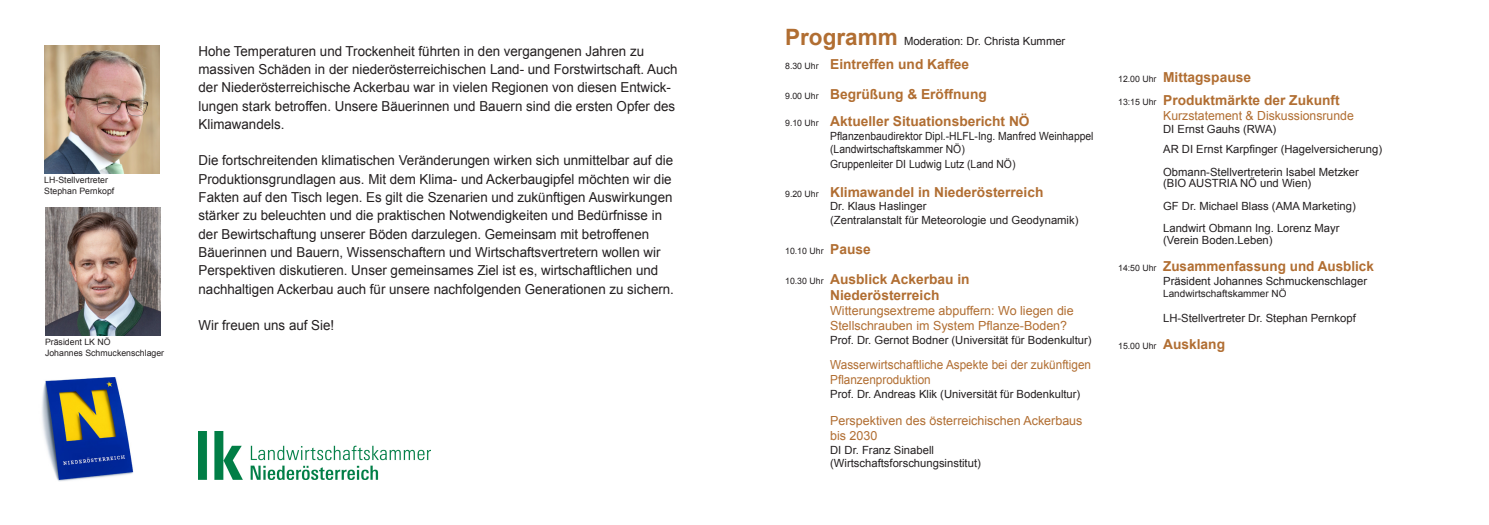
<style>
.page{position:relative;width:1489px;height:525px;background:#fff}
.page>*{position:absolute;margin:0;border:0;box-sizing:border-box;transform-origin:0 0}
.t1{font:13.75px/18.2px "Arial";color:#231f20}
.t2{font:700 13.75px/30px "Arial";color:#b16e32}
.t3{font:12.5px/15px "Arial";color:#b16e32}
.t4{font:12.5px/15px "Arial";color:#b16e32;scale:.94 1}
.t5{font:11.25px/13.5px "Arial";color:#231f20}
.t6{font:11.25px/13.5px "Arial";color:#231f20;scale:.92 1}
.t7{font:10px "Arial";color:#231f20}
.t8{font:8.75px/10.5px "Arial";color:#231f20}
.s1{font-weight:700;font-size:22.5px;color:#b16e32}
.s2{font-weight:400;font-size:8.75px;color:#231f20}
.s3{font-weight:700;font-size:13.75px;color:#b16e32}
</style>
<div class="page">
<img style="left:44px;top:46px;width:115px;height:127px">
<img style="left:42px;top:377px;width:92px;height:104px">
<img style="left:198px;top:431px;width:233px;height:48px">
<img style="left:45px;top:207px;width:115px;height:128px">
<p class="t8" style="left:44px;top:175px;width:72px">LH-Stellvertreter<br>Stephan Pernkopf</p>
<p class="t8" style="left:45px;top:337px;width:121px">Präsident LK NÖ<br>Johannes Schmuckenschlager</p>
<p class="t1" style="left:198px;top:42px;width:480px">Hohe Temperaturen und Trockenheit führten in den vergangenen Jahren zu massiven Schäden in der niederösterreichischen Land- und Forstwirtschaft. Auch der Niederösterreichische Ackerbau war in vielen Regionen von diesen Entwick&shy;lungen stark betroffen. Unsere Bäuerinnen und Bauern sind die ersten Opfer des Klimawandels.</p>
<p class="t1" style="left:198px;top:151px;width:477px">Die fortschreitenden klimatischen Veränderungen wirken sich unmittelbar auf die Produktionsgrundlagen aus. Mit dem Klima- und Ackerbaugipfel möchten wir die Fakten auf den Tisch legen. Es gilt die Szenarien und zukünftigen Auswirkungen stärker zu beleuchten und die praktischen Notwendigkeiten und Bedürfnisse in der Bewirtschaftung unserer Böden darzulegen. Gemeinsam mit betroffenen Bäuerinnen und Bauern, Wissenschaftern und Wirtschaftsvertretern wollen wir Perspektiven diskutieren. Unser gemeinsames Ziel ist es, wirtschaftlichen und nachhaltigen Ackerbau auch für unsere nachfolgenden Generationen zu sichern.</p>
<p class="t1" style="left:198px;top:316px;width:137px">Wir freuen uns auf Sie!</p>
<p class="t5" style="left:785px;top:35px;width:282px"><span class="s1">Programm</span> Moderation: Dr. Christa Kummer</p>
<p class="t2" style="left:785px;top:50px;width:203px"><span class="s2">8.30 Uhr</span> Eintreffen und Kaffee<br><span class="s2">9.00 Uhr</span> Begrüßung &amp; Eröffnung</p>
<p class="t2" style="left:785px;top:107px;width:246px"><span class="s2">9.10 Uhr</span> Aktueller Situationsbericht NÖ</p>
<p class="t6" style="left:830px;top:129px;width:288px">Pflanzenbaudirektor Dipl.-HLFL-Ing. Manfred Weinhappel (Landwirtschaftskammer NÖ)</p>
<p class="t6" style="left:830px;top:157px;width:203px">Gruppenleiter DI Ludwig Lutz (Land NÖ)</p>
<p class="t2" style="left:785px;top:177px;width:260px"><span class="s2">9.20 Uhr</span> Klimawandel in Niederösterreich</p>
<p class="t5" style="left:830px;top:199px;width:250px">Dr. Klaus Haslinger<br>(Zentralanstalt für Meteorologie und Geodynamik)</p>
<p class="t8" style="left:785px;top:245px;width:87px">10.10 Uhr <span class="s3">Pause</span></p>
<p class="t2" style="left:830px;top:271px;width:141px;line-height:16.5px;text-indent:-45px"><span class="s2">10.30 Uhr</span> Ausblick Ackerbau in<br>Niederösterreich</p>
<p class="t3" style="left:830px;top:303px;width:245px">Witterungsextreme abpuffern: Wo liegen die<br>Stellschrauben im System Pflanze-Boden?</p>
<p class="t5" style="left:830px;top:333px;width:263px">Prof. Dr. Gernot Bodner (Universität für Bodenkultur)</p>
<p class="t4" style="left:830px;top:357px;width:279px">Wasserwirtschaftliche Aspekte bei der zukünftigen<br>Pflanzenproduktion</p>
<p class="t5" style="left:830px;top:387px;width:252px">Prof. Dr. Andreas Klik (Universität für Bodenkultur)</p>
<p class="t3" style="left:830px;top:413px;width:254px">Perspektiven des österreichischen Ackerbaus bis 2030</p>
<p class="t5" style="left:830px;top:442px;width:152px">DI Dr. Franz Sinabell (Wirtschaftsforschungsinstitut)</p>
<p class="t2" style="left:1118px;top:66px;width:223px;line-height:22.5px"><span class="s2">12.00 Uhr</span> Mittagspause<br><span class="s2">13:15 Uhr</span> Produktmärkte der Zukunft</p>
<p class="t3" style="left:1163px;top:108px;width:192px">Kurzstatement &amp; Diskussionsrunde</p>
<p class="t5" style="left:1163px;top:119px;width:220px;line-height:20px">DI Ernst Gauhs (RWA)<br>AR DI Ernst Karpfinger (Hagelversicherung)</p>
<p class="t5" style="left:1163px;top:166px;width:197px;line-height:11.2px">Obmann-Stellvertreterin Isabel Metzker (BIO AUSTRIA NÖ und Wien)</p>
<p class="t5" style="left:1163px;top:194px;width:194px;line-height:22.5px">GF Dr. Michael Blass (AMA Marketing)<br>Landwirt Obmann Ing. Lorenz Mayr</p>
<p class="t5" style="left:1163px;top:233px;width:111px">(Verein Boden.Leben)</p>
<p class="t2" style="left:1118px;top:252px;width:257px"><span class="s2">14:50 Uhr</span> Zusammenfassung und Ausblick</p>
<p class="t5" style="left:1163px;top:274px;width:205px">Präsident Johannes Schmuckenschlager</p>
<p class="t7" style="left:1163px;top:286px;width:125px">Landwirtschaftskammer NÖ</p>
<p class="t5" style="left:1163px;top:311px;width:194px">LH-Stellvertreter Dr. Stephan Pernkopf</p>
<p class="t8" style="left:1118px;top:341px;width:108px">15.00 Uhr <span class="s3">Ausklang</span></p>
</div>
